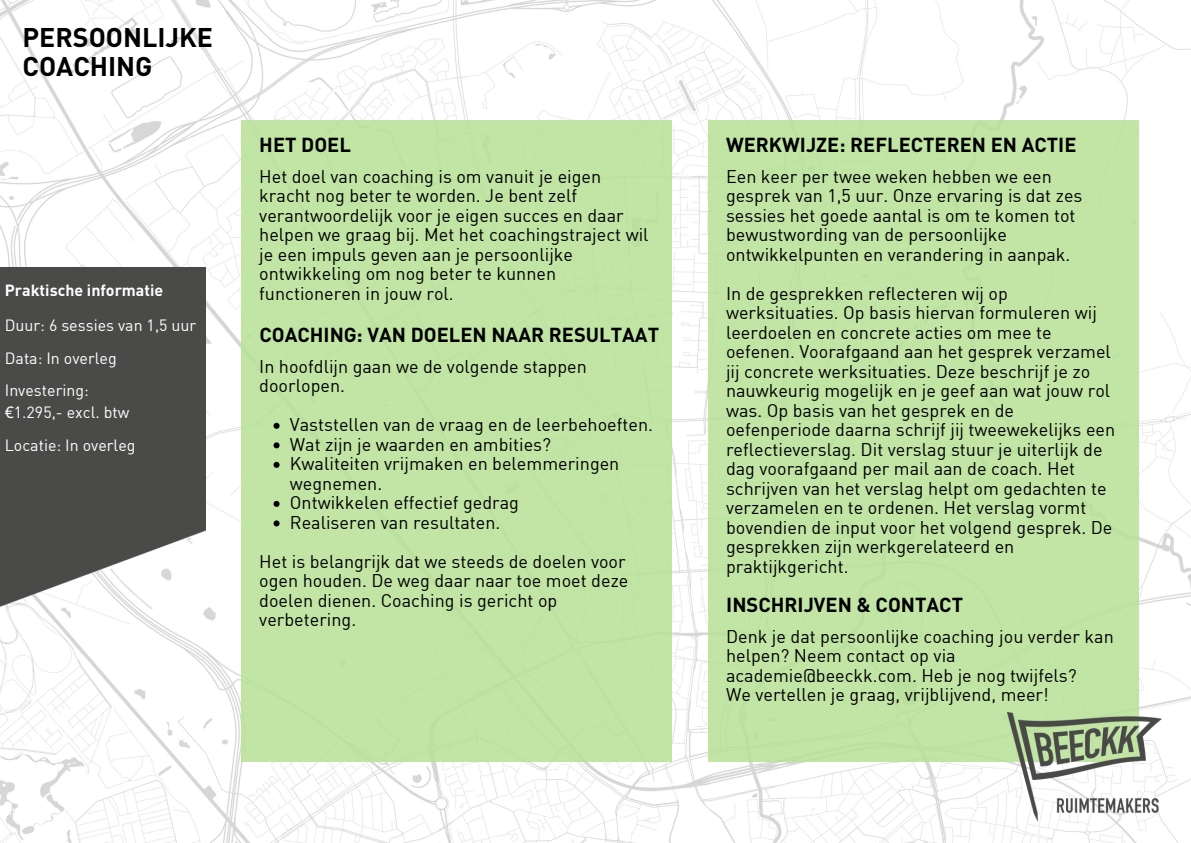
<style>
.page{position:relative;width:1191px;height:843px;background:#fff}
.page>*{position:absolute;margin:0;border:0;box-sizing:border-box;transform-origin:0 0}
.t1{font:700 26.7px "DIN Pro";color:#000}
.t2{font:700 20px "DIN Pro";color:#000}
.t3{font:18px/19.5px "DIN";color:#000}
.t4{font:16px "DIN";color:#fff}
.t5{font:700 16px "DIN Pro";color:#fff}
.s1{font-family:"Noto Sans"}
</style>
<div class="page">
<img style="left:0;top:0;width:1190px;height:842px">
<div style="left:241px;top:120px;width:431px;height:641px;background:#c2e5a6"></div>
<div style="left:708px;top:120px;width:430px;height:641px;background:#c2e5a6"></div>
<img style="left:0;top:267px;width:205px;height:349px">
<svg style="left:273px;top:422px;width:6px;height:6px"></svg>
<svg style="left:273px;top:442px;width:6px;height:6px"></svg>
<svg style="left:273px;top:461px;width:6px;height:6px"></svg>
<svg style="left:273px;top:500px;width:6px;height:6px"></svg>
<svg style="left:273px;top:520px;width:6px;height:6px"></svg>
<img style="left:1007px;top:712px;width:154px;height:109px">
<p class="t1" style="left:23px;top:27px;width:192px">PERSOONLIJKE</p>
<p class="t1" style="left:23px;top:55px;width:131px">COACHING</p>
<p class="t5" style="left:5px;top:284px;width:160px">Praktische informatie</p>
<p class="t4" style="left:5px;top:315px;width:193px">Duur: 6 sessies van 1,5 uur</p>
<p class="t4" style="left:5px;top:347px;width:113px">Data: In overleg</p>
<p class="t4" style="left:5px;top:380px;width:86px">Investering:</p>
<p class="t4" style="left:5px;top:402px;width:126px"><span class="s1">€</span>1.295,- excl. btw</p>
<p class="t4" style="left:5px;top:435px;width:132px">Locatie: In overleg</p>
<p class="t2" style="left:259px;top:137px;width:93px">HET DOEL</p>
<p class="t3" style="left:259px;top:166px;width:391px">Het doel van coaching is om vanuit je eigen kracht nog beter te worden. Je bent zelf verantwoordelijk voor je eigen succes en daar helpen we graag bij. Met het coachingstraject wil je een impuls geven aan je persoonlijke ontwikkeling om nog beter te kunnen functioneren in jouw rol.</p>
<p class="t2" style="left:259px;top:327px;width:401px">COACHING: VAN DOELEN NAAR RESULTAAT</p>
<p class="t3" style="left:259px;top:356px;width:329px">In hoofdlijn gaan we de volgende stappen doorlopen.</p>
<p class="t3" style="left:290px;top:414px;width:364px">Vaststellen van de vraag en de leerbehoeften.</p>
<p class="t3" style="left:290px;top:434px;width:263px">Wat zijn je waarden en ambities?</p>
<p class="t3" style="left:290px;top:453px;width:331px">Kwaliteiten vrijmaken en belemmeringen wegnemen.</p>
<p class="t3" style="left:290px;top:492px;width:231px">Ontwikkelen effectief gedrag</p>
<p class="t3" style="left:290px;top:512px;width:212px">Realiseren van resultaten.</p>
<p class="t3" style="left:259px;top:551px;width:370px">Het is belangrijk dat we steeds de doelen voor ogen houden. De weg daar naar toe moet deze doelen dienen. Coaching is gericht op verbetering.</p>
<p class="t2" style="left:726px;top:137px;width:352px">WERKWIJZE: REFLECTEREN EN ACTIE</p>
<p class="t3" style="left:726px;top:166px;width:358px">Een keer per twee weken hebben we een gesprek van 1,5 uur. Onze ervaring is dat zes sessies het goede aantal is om te komen tot bewustwording van de persoonlijke ontwikkelpunten en verandering in aanpak.</p>
<p class="t3" style="left:726px;top:283px;width:391px">In de gesprekken reflecteren wij op werksituaties. Op basis hiervan formuleren wij leerdoelen en concrete acties om mee te oefenen. Voorafgaand aan het gesprek verzamel jij concrete werksituaties. Deze beschrijf je zo nauwkeurig mogelijk en je geef aan wat jouw rol was. Op basis van het gesprek en de oefenperiode daarna schrijf jij tweewekelijks een reflectieverslag. Dit verslag stuur je uiterlijk de dag voorafgaand per mail aan de coach. Het schrijven van het verslag helpt om gedachten te verzamelen en te ordenen. Het verslag vormt bovendien de input voor het volgend gesprek. De gesprekken zijn werkgerelateerd en praktijkgericht.</p>
<p class="t2" style="left:726px;top:597px;width:238px">INSCHRIJVEN &amp; CONTACT</p>
<p class="t3" style="left:726px;top:626px;width:389px">Denk je dat persoonlijke coaching jou verder kan helpen? Neem contact op via academie@beeckk.com. Heb je nog twijfels?</p>
<p class="t3" style="left:726px;top:684px;width:324px">We vertellen je graag, vrijblijvend, meer!</p>
</div>
